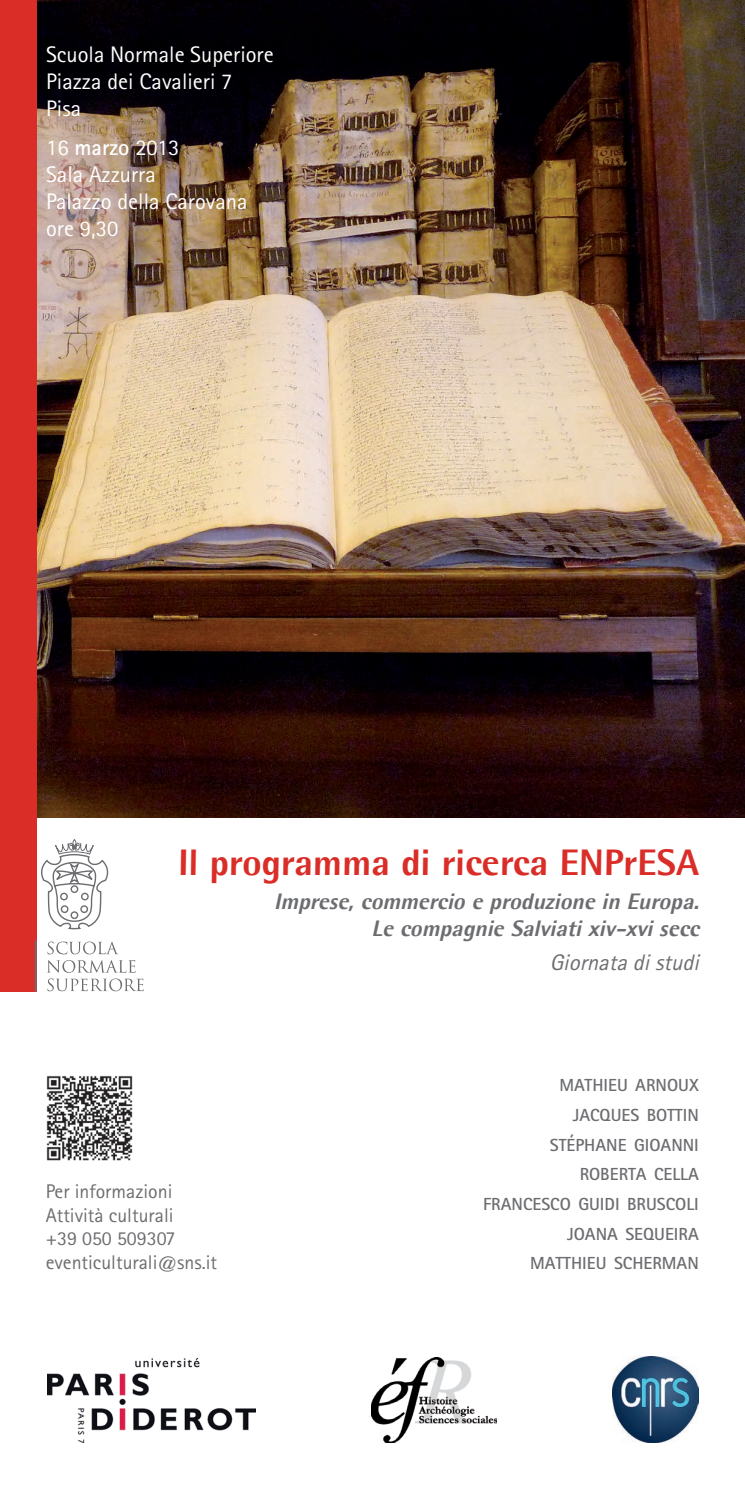
<style>
.page{position:relative;width:745px;height:1489px;background:#fff}
.page>*{position:absolute;margin:0;border:0;box-sizing:border-box;transform-origin:0 0}
.t1{font:800 37px "Agfa Rotis Semisans";color:#da2d28}
.t2{font:22.5px/27px "Rotis Sans Serif AT";color:#fff}
.t3{font:italic 800 22.5px/27px "Agfa Rotis Semisans";color:#6c6d70;text-align:right}
.t4{font:italic 22.5px "Rotis Sans Serif AT";color:#6c6d70}
.t5{font:19.75px/23.8px "Rotis Sans Serif AT";color:#6c6d70}
.t6{font:700 17.5px/29.5px "Rotis Sans Serif AT";color:#6c6d70;text-align:right}
.s1{font-weight:700}
</style>
<div class="page">
<img style="left:36px;top:0;width:708px;height:817px">
<img style="left:371px;top:1357px;width:125px;height:85px">
<img style="left:48px;top:1358px;width:208px;height:84px">
<div style="left:0;top:0;width:36px;height:991px;background:#da2d28"></div>
<img style="left:46px;top:1075px;width:87px;height:86px">
<img style="left:612px;top:1356px;width:86px;height:86px">
<svg style="left:47px;top:978px;width:97px;height:13px"></svg>
<svg style="left:48px;top:960px;width:87px;height:12px"></svg>
<svg style="left:47px;top:941px;width:71px;height:13px"></svg>
<hr style="left:35px;top:940px;width:1px;height:51px;background:#6c6d70">
<svg style="left:36px;top:839px;width:73px;height:91px"></svg>
<p class="t2" style="left:46px;top:40px;width:229px">Scuola Normale Superiore<br>Piazza dei Cavalieri 7<br>Pisa</p>
<p class="t2" style="left:46px;top:134px;width:203px">16 <span class="s1">marzo</span> 2013<br>Sala Azzurra<br>Palazzo della Carovana ore 9,30</p>
<h1 class="t1" style="left:178px;top:838px;width:522px">Il programma di ricerca ENPrESA</h1>
<p class="t3" style="left:274px;top:887px;width:432px">Imprese,commercio e produzione in Europa.<br>Le compagnie Salviatixiv-xvisecc</p>
<p class="t4" style="left:549px;top:949px;width:156px">Giornata distudi</p>
<p class="t5" style="left:46px;top:1178px;width:173px">Per informazioni<br>Attività culturali<br>+39 050 509307 eventiculturali@sns.it</p>
<p class="t6" style="left:482px;top:1070px;width:217px">MATHIEU ARNOUX<br>JACQUES BOTTIN<br>STÉPHANE GIOANNI<br>ROBERTA CELLA<br>FRANCESCO GUIDI BRUSCOLI<br>JOANA SEQUEIRA<br>MATTHIEU SCHERMAN</p>
</div>
